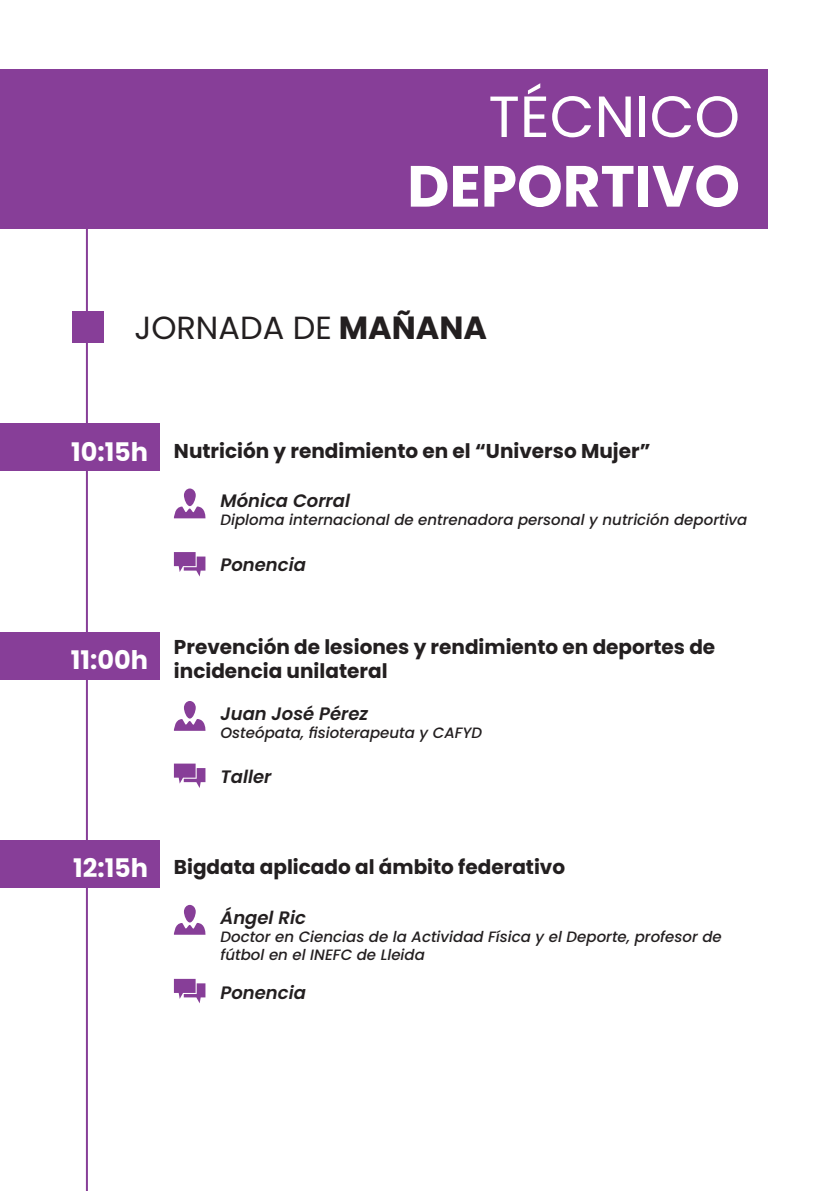
<style>
.page{position:relative;width:840px;height:1191px;background:#fff}
.page>*{position:absolute;margin:0;border:0;box-sizing:border-box;transform-origin:0 0}
.t1{font:700 58px "Poppins";color:#fff}
.t2{font:58px "Poppins";color:#fff}
.t3{font:32px "Poppins";color:#231f20}
.t4{font:700 25.6px "Poppins";color:#fff}
.t5{font:700 20px/24px "Poppins";color:#231f20}
.t6{font:italic 600 18px "Poppins";color:#231f20}
.t7{font:italic 500 15px/18px "Poppins";color:#231f20}
.s1{font-weight:700}
</style>
<div class="page">
<hr style="left:86px;top:126px;width:2px;height:1065px;background:#873e98">
<div style="left:0;top:69px;width:767px;height:160px;background:#873e98"></div>
<hr style="left:839px;top:310px;width:1px;height:47px;background:#873e98">
<div style="left:0;top:424px;width:159px;height:47px;background:#873e98"></div>
<hr style="left:839px;top:518px;width:1px;height:47px;background:#873e98">
<div style="left:0;top:632px;width:159px;height:47px;background:#873e98"></div>
<hr style="left:839px;top:726px;width:1px;height:47px;background:#873e98">
<div style="left:0;top:840px;width:159px;height:47px;background:#873e98"></div>
<svg style="left:174px;top:488px;width:32px;height:30px"></svg>
<svg style="left:174px;top:701px;width:32px;height:30px"></svg>
<svg style="left:174px;top:905px;width:32px;height:29px"></svg>
<svg style="left:174px;top:552px;width:31px;height:24px"></svg>
<svg style="left:174px;top:763px;width:31px;height:25px"></svg>
<svg style="left:174px;top:979px;width:31px;height:24px"></svg>
<div style="left:72px;top:312px;width:31px;height:31px;background:#873e98"></div>
<p class="t2" style="left:488px;top:83px;width:253px">TÉCNICO</p>
<p class="t1" style="left:407px;top:153px;width:334px">DEPORTIVO</p>
<p class="t3" style="left:134px;top:309px;width:354px">JORNADA DE <span class="s1">MAÑANA</span></p>
<p class="t4" style="left:71px;top:437px;width:79px">10:15h</p>
<p class="t4" style="left:71px;top:645px;width:79px">11:00h</p>
<p class="t5" style="left:174px;top:439px;width:478px">Nutrición y rendimiento en el “Universo Mujer”</p>
<p class="t6" style="left:220px;top:490px;width:131px">Mónica Corral</p>
<p class="t7" style="left:220px;top:511px;width:528px">Diploma internacional de entrenadora personal y nutrición deportiva</p>
<p class="t6" style="left:220px;top:554px;width:87px">Ponencia</p>
<p class="t5" style="left:174px;top:635px;width:542px">Prevención de lesiones y rendimiento en deportes de incidencia unilateral</p>
<p class="t6" style="left:220px;top:703px;width:149px">Juan José Pérez</p>
<p class="t7" style="left:220px;top:723px;width:263px">Osteópata, fisioterapeuta y CAFYD</p>
<p class="t6" style="left:220px;top:766px;width:52px">Taller</p>
<p class="t4" style="left:73px;top:853px;width:77px">12:15h</p>
<p class="t5" style="left:174px;top:855px;width:392px">Bigdata aplicado al ámbito federativo</p>
<p class="t6" style="left:220px;top:907px;width:87px">Ángel Ric</p>
<p class="t7" style="left:220px;top:927px;width:502px">Doctor en Ciencias de la Actividad Física y el Deporte, profesor de fútbol en el INEFC de Lleida</p>
<p class="t6" style="left:220px;top:982px;width:87px">Ponencia</p>
</div>
